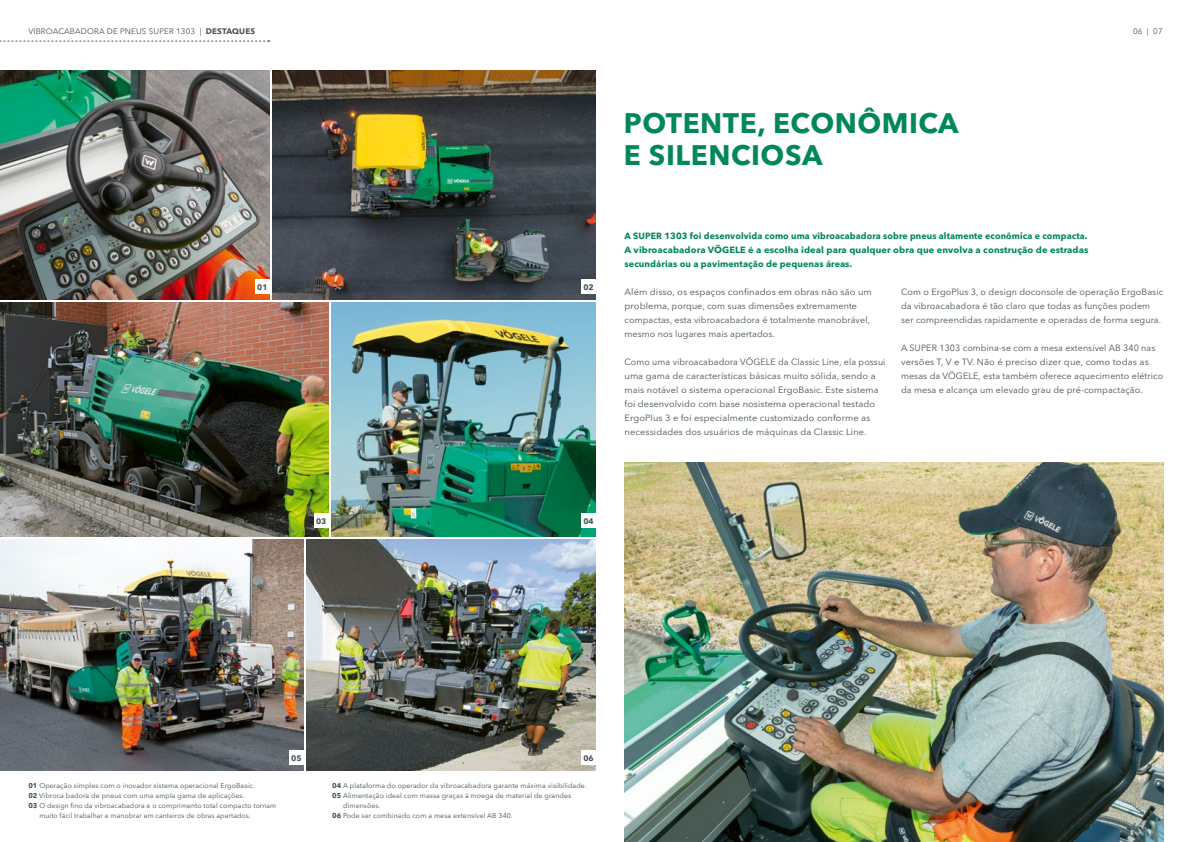
<style>
.page{position:relative;width:1191px;height:842px;background:#fff}
.page>*{position:absolute;margin:0;border:0;box-sizing:border-box;transform-origin:0 0}
.t1{font:700 28px/32px "Avenir Next LT Pro";letter-spacing:.02em;color:#008858}
.t2{font:9px/14px "Avenir Next LT Pro";letter-spacing:.01em;color:#455256}
.t3{font:700 9px/14px "Avenir Next LT Pro";letter-spacing:.01em;color:#008858}
.t4{font:9px/14px "Avenir Next LT Pro";letter-spacing:.01em;color:#455256;scale:1.04 1}
.t5{font:8px "Avenir Next LT Pro";letter-spacing:.02em;color:#455256}
.t6{font:700 8px "Avenir Next LT Pro";letter-spacing:-.01em;color:#455256}
.t7{font:7px "Avenir Next LT Pro";letter-spacing:.01em;color:#455256}
.s1{font-weight:700}
</style>
<div class="page">
<img style="left:272px;top:71px;width:323px;height:229px">
<img style="left:0;top:71px;width:269px;height:229px">
<img style="left:624px;top:463px;width:539px;height:379px">
<div style="left:581px;top:280px;width:14px;height:14px;background:#fff"></div>
<img style="left:306px;top:539px;width:289px;height:232px">
<img style="left:0;top:539px;width:303px;height:232px">
<div style="left:581px;top:751px;width:14px;height:14px;background:#fff"></div>
<div style="left:289px;top:751px;width:14px;height:14px;background:#fff"></div>
<img style="left:331px;top:303px;width:264px;height:233px">
<img style="left:0;top:303px;width:328px;height:233px">
<div style="left:314px;top:514px;width:14px;height:14px;background:#fff"></div>
<div style="left:581px;top:514px;width:14px;height:14px;background:#fff"></div>
<div style="left:255px;top:280px;width:14px;height:14px;background:#fff"></div>
<svg style="left:0;top:40px;width:270px;height:2px"></svg>
<p class="t5" style="left:28px;top:27px;width:228px">VIBROACABADORA DE PNEUS SUPER 1303 | <span class="s1">DESTAQUES</span></p>
<p class="t5" style="left:1133px;top:27px;width:31px">06 | 07</p>
<h1 class="t1" style="left:624px;top:107px;width:336px">POTENTE, ECONÔMICA<br>E SILENCIOSA</h1>
<p class="t6" style="left:257px;top:282px;width:12px">01</p>
<p class="t6" style="left:583px;top:282px;width:12px">02</p>
<p class="t3" style="left:624px;top:229px;width:465px">A SUPER 1303 foi desenvolvida como uma vibroacabadora sobre pneus altamente econômica e compacta.<br>A vibroacabadora VÖGELE é a escolha ideal para qualquer obra que envolva a construção de estradas secundárias ou a pavimentação de pequenas áreas.</p>
<p class="t4" style="left:624px;top:285px;width:239px">Além disso, os espaços confinados em obras não são um problema, porque, com suas dimensões extremamente compactas, esta vibroacabadora é totalmente manobrável, mesmo nos lugares mais apertados.</p>
<p class="t2" style="left:624px;top:355px;width:262px">Como uma vibroacabadora VÖGELE da Classic Line, ela possui uma gama de características básicas muito sólida, sendo a mais notável o sistema operacional ErgoBasic. Este sistema foi desenvolvido com base nosistema operacional testado ErgoPlus 3 e foi especialmente customizado conforme as necessidades dos usuários de máquinas da Classic Line.</p>
<p class="t2" style="left:901px;top:285px;width:264px">Com o ErgoPlus 3, o design doconsole de operação ErgoBasic da vibroacabadora é tão claro que todas as funções podem ser compreendidas rapidamente e operadas de forma segura.</p>
<p class="t2" style="left:901px;top:341px;width:264px">A SUPER 1303 combina-se com a mesa extensível AB 340 nas versões T, V e TV. Não é preciso dizer que, como todas as mesas da VÖGELE, esta também oferece aquecimento elétrico da mesa e alcança um elevado grau de pré-compactação.</p>
<p class="t6" style="left:316px;top:516px;width:12px">03</p>
<p class="t6" style="left:583px;top:516px;width:12px">04</p>
<p class="t7" style="left:28px;top:781px;width:228px"><span class="s1">01</span> Operação simples com o inovador sistema operacional ErgoBasic.</p>
<p class="t7" style="left:28px;top:791px;width:218px"><span class="s1">02</span> Vibroca badora de pneus com uma ampla gama de aplicações.</p>
<p class="t7" style="left:28px;top:801px;width:249px"><span class="s1">03</span> O design fino da vibroacabadora e o comprimento total compacto tornam</p>
<p class="t7" style="left:39px;top:811px;width:213px">muito fácil trabalhar e manobrar em canteiros de obras apertados.</p>
<p class="t6" style="left:291px;top:753px;width:12px">05</p>
<p class="t6" style="left:583px;top:753px;width:12px">06</p>
<p class="t7" style="left:332px;top:781px;width:256px"><span class="s1">04</span> A plataforma do operador da vibroacabadora garante máxima visibilidade.</p>
<p class="t7" style="left:332px;top:791px;width:240px"><span class="s1">05</span> Alimentação ideal com massa graças à moega de material de grandes</p>
<p class="t7" style="left:343px;top:801px;width:39px">dimensões.</p>
<p class="t7" style="left:332px;top:811px;width:182px"><span class="s1">06</span> Pode ser combinado com a mesa extensível AB 340.</p>
</div>
